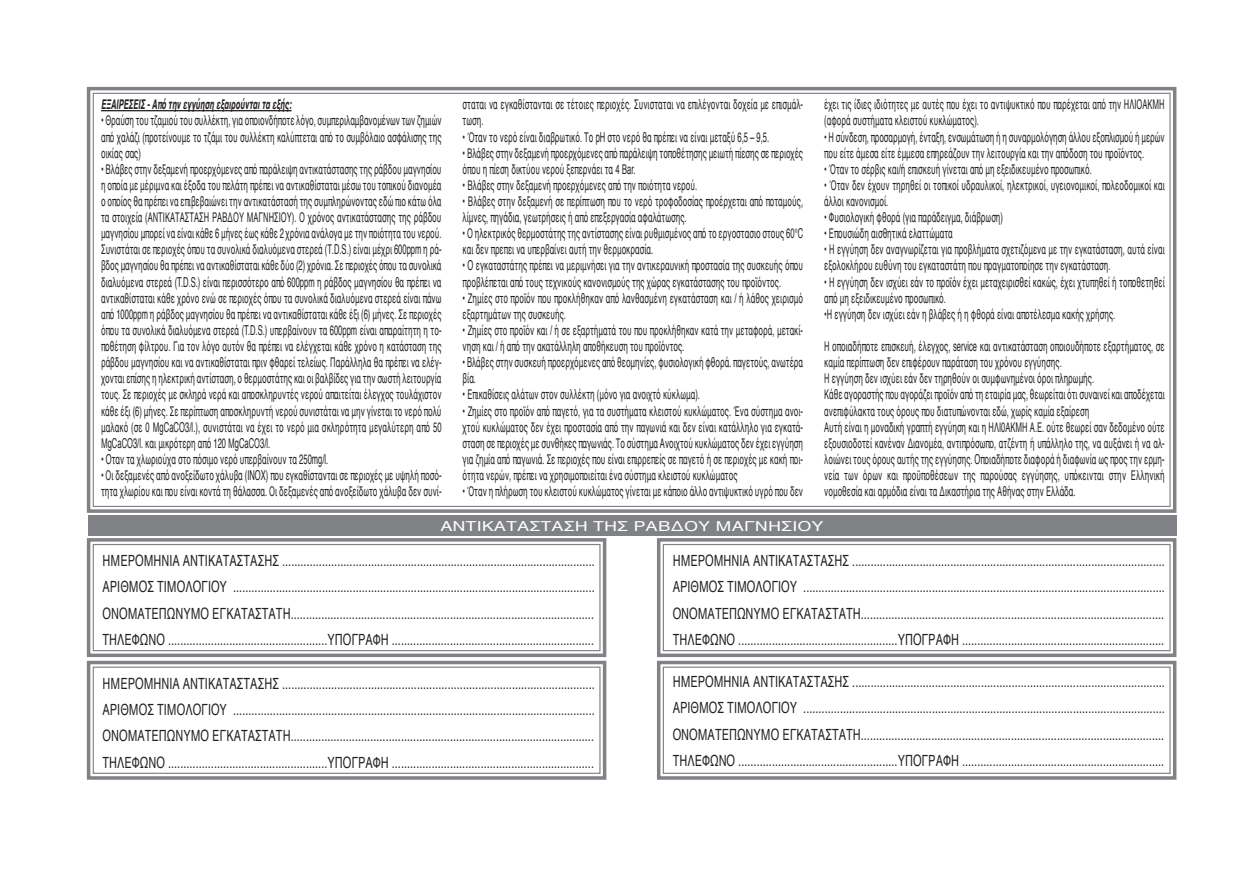
<style>
.page{position:relative;width:1241px;height:869px;background:#fff}
.page>*{position:absolute;margin:0;border:0;box-sizing:border-box;transform-origin:0 0}
.t1{font:15.75px/26.2px "Helvetica";color:#231f20;text-align:justify;scale:.7 1}
.t2{font:14px "Helvetica";color:#fff;scale:1.3 1}
.t3{font:13.65px/16.1px "Helvetica";color:#231f20;scale:.55 1}
.t4{font:italic 700 13.65px "Helvetica";color:#231f20;scale:.55 1}
</style>
<div class="page">
<div style="left:88px;top:515px;width:1088px;height:20px;background:#808285"></div>
<div style="left:87px;top:87px;width:1089px;height:425px;border:4px solid #808285"></div>
<hr style="left:101px;top:110px;width:190px;height:1px;background:#231f20">
<div style="left:87px;top:538px;width:519px;height:118px;border:4px solid #808285"></div>
<div style="left:93px;top:543px;width:507px;height:108px;border:1px solid #808285"></div>
<div style="left:87px;top:660px;width:519px;height:119px;border:4px solid #808285"></div>
<div style="left:93px;top:666px;width:507px;height:107px;border:1px solid #808285"></div>
<div style="left:657px;top:538px;width:519px;height:118px;border:4px solid #808285"></div>
<div style="left:662px;top:543px;width:508px;height:108px;border:1px solid #808285"></div>
<div style="left:657px;top:660px;width:519px;height:119px;border:4px solid #808285"></div>
<div style="left:662px;top:666px;width:508px;height:107px;border:1px solid #808285"></div>
<p class="t4" style="left:101px;top:99px;width:348px">ΕΞΑΙΡΕΣΕΙΣ - Από την εγγύηση εξαιρούνται τα εξής:</p>
<p class="t3" style="left:101px;top:114px;width:620px;text-align:justify">• Θραύση του τζαμιού του συλλέκτη, για οποιονδήποτε λόγο, συμπεριλαμβανομένων των ζημιών από χαλάζι (προτείνουμε το τζάμι του συλλέκτη καλύπτεται από το συμβόλαιο ασφάλισης της οικίας σας)</p>
<p class="t3" style="left:101px;top:162px;width:620px;text-align:justify">• Βλάβες στην δεξαμενή προερχόμενες από παράλειψη αντικατάστασης της ράβδου μαγνησίου η οποία με μέριμνα και έξοδα του πελάτη πρέπει να αντικαθίσταται μέσω του τοπικού διανομέα ο οποίος θα πρέπει να επιβεβαιώνει την αντικατάστασή της συμπληρώνοντας εδώ πιο κάτω όλα τα στοιχεία (ΑΝΤΙΚΑΤΑΣΤΑΣΗ ΡΑΒΔΟΥ ΜΑΓΝΗΣΙΟΥ). Ο χρόνος αντικατάστασης της ράβδου μαγνησίου μπορεί να είναι κάθε 6 μήνες έως κάθε 2 χρόνια ανάλογα με την ποιότητα του νερού.<br>Συνιστάται σε περιοχές όπου τα συνολικά διαλυόμενα στερεά (Τ.D.S.) είναι μέχρι 600ppm η ρά&shy;βδος μαγνησίου θα πρέπει να αντικαθίσταται κάθε δύο (2) χρόνια. Σε περιοχές όπου τα συνολικά διαλυόμενα στερεά (T.D.S.) είναι περισσότερο από 600ppm η ράβδος μαγνησίου θα πρέπει να αντικαθίσταται κάθε χρόνο ενώ σε περιοχές όπου τα συνολικά διαλυόμενα στερεά είναι πάνω από 1000ppm η ράβδος μαγνησίου θα πρέπει να αντικαθίσταται κάθε έξι (6) μήνες. Σε περιοχές όπου τα συνολικά διαλυόμενα στερεά (T.D.S.) υπερβαίνουν τα 600ppm είναι απαραίτητη η το&shy;ποθέτηση φίλτρου. Για τον λόγο αυτόν θα πρέπει να ελέγχεται κάθε χρόνο η κατάσταση της ράβδου μαγνησίου και να αντικαθίσταται πριν φθαρεί τελείως. Παράλληλα θα πρέπει να ελέγ&shy;χονται επίσης η ηλεκτρική αντίσταση, ο θερμοστάτης και οι βαλβίδες για την σωστή λειτουργία τους. Σε περιοχές με σκληρά νερά και αποσκληρυντές νερού απαιτείται έλεγχος τουλάχιστον κάθε έξι (6) μήνες. Σε περίπτωση αποσκληρυντή νερού συνιστάται να μην γίνεται το νερό πολύ μαλακό (σε 0 ΜgCaCO3/l.), συνιστάται να έχει το νερό μια σκληρότητα μεγαλύτερη από 50<br>ΜgCaCO3/l. και μικρότερη από 120 ΜgCaCΟ3/l.</p>
<p class="t3" style="left:101px;top:452px;width:415px">• Oταν τα χλωριούχα στο πόσιμο νερό υπερβαίνουν τα 250mg/l.</p>
<p class="t3" style="left:101px;top:468px;width:620px">• Οι δεξαμενές από ανοξείδωτο χάλυβα (INOX) που εγκαθίστανται σε περιοχές με υψηλή ποσό&shy;τητα χλωρίου και που είναι κοντά τη θάλασσα. Οι δεξαμενές από ανοξείδωτο χάλυβα δεν συνί-</p>
<p class="t3" style="left:462px;top:97px;width:620px">σταται να εγκαθίστανται σε τέτοιες περιοχές. Συνισταται να επιλέγονται δοχεία με επισμάλ&shy;τωση.</p>
<p class="t3" style="left:462px;top:130px;width:558px">• Όταν το νερό είναι διαβρωτικό. Το pH στο νερό θα πρέπει να είναι μεταξύ 6,5 – 9,5.</p>
<p class="t3" style="left:462px;top:146px;width:620px">• Βλάβες στην δεξαμενή προερχόμενες από παράλειψη τοποθέτησης μειωτή πίεσης σε περιοχές όπου η πίεση δικτύου νερού ξεπερνάει τα 4 Βar.</p>
<p class="t3" style="left:462px;top:178px;width:428px">• Βλάβες στην δεξαμενή προερχόμενες από την ποιότητα νερού.</p>
<p class="t3" style="left:462px;top:194px;width:620px">• Βλάβες στην δεξαμενή σε περίπτωση που το νερό τροφοδοσίας προέρχεται από ποταμούς, λίμνες, πηγάδια, γεωτρήσεις ή από επεξεργασία αφαλάτωσης.</p>
<p class="t3" style="left:462px;top:226px;width:620px">• Ο ηλεκτρικός θερμοστάτης της αντίστασης είναι ρυθμισμένος από το εργοστασιο στους 60°C και δεν πρεπει να υπερβαίνει αυτή την θερμοκρασία.</p>
<p class="t3" style="left:462px;top:258px;width:620px">• O εγκαταστάτης πρέπει να μεριμνήσει για την αντικεραυνική προστασία της συσκευής όπου προβλέπεται από τους τεχνικούς κανονισμούς της χώρας εγκατάστασης του προϊόντος.</p>
<p class="t3" style="left:462px;top:291px;width:620px">• Ζημίες στo προϊόν που προκλήθηκαν από λανθασμένη εγκατάσταση και / ή λάθος χειρισμό εξαρτημάτων της συσκευής.</p>
<p class="t3" style="left:462px;top:323px;width:620px">• Ζημίες στο προϊόν και / ή σε εξαρτήματά του που προκλήθηκαν κατά την μεταφορά, μετακί&shy;νηση και / ή από την ακατάλληλη αποθήκευση του προϊόντος.</p>
<p class="t3" style="left:462px;top:355px;width:620px">• Bλάβες στην συσκευή προερχόμενες από θεομηνίες, φυσιολογική φθορά. παγετούς, ανωτέρα βία.</p>
<p class="t3" style="left:462px;top:387px;width:433px">• Επικαθίσεις αλάτων στον συλλέκτη (μόνο για ανοιχτό κύκλωμα).</p>
<p class="t3" style="left:462px;top:403px;width:620px;text-align:justify">• Ζημίες στο προϊόν από παγετό, για τα συστήματα κλειστού κυκλώματος. Ένα σύστημα ανοι&shy;χτού κυκλώματος δεν έχει προστασία από την παγωνιά και δεν είναι κατάλληλο για εγκατά&shy;σταση σε περιοχές με συνθήκες παγωνιάς. Το σύστημα Ανοιχτού κυκλώματος δεν έχει εγγύηση για ζημία από παγωνιά. Σε περιοχές που είναι επιρρεπείς σε παγετό ή σε περιοχές με κακή ποι&shy;ότητα νερών, πρέπει να χρησιμοποιείται ένα σύστημα κλειστού κυκλώματος</p>
<p class="t3" style="left:462px;top:484px;width:620px">• Όταν η πλήρωση του κλειστού κυκλώματος γίνεται με κάποιο άλλο αντιψυκτικό υγρό που δεν</p>
<p class="t3" style="left:824px;top:97px;width:620px">έχει τις ίδιες ιδιότητες με αυτές που έχει το αντιψυκτικό που παρέχεται από την ΗΛΙΟΑΚΜΗ (αφορά συστήματα κλειστού κυκλώματος).</p>
<p class="t3" style="left:824px;top:130px;width:620px">• Η σύνδεση, προσαρμογή, ένταξη, ενσωμάτωση ή η συναρμολόγηση άλλου εξοπλισμού ή μερών που είτε άμεσα είτε έμμεσα επηρεάζουν την λειτουργία και την απόδοση του προϊόντος.</p>
<p class="t3" style="left:824px;top:162px;width:488px">• Όταν το σέρβις και/ή επισκευή γίνεται από μη εξειδικευμένο προσωπικό.</p>
<p class="t3" style="left:824px;top:178px;width:620px">• Όταν δεν έχουν τηρηθεί οι τοπικοί υδραυλικοί, ηλεκτρικοί, υγειονομικοί, πολεοδομικοί και άλλοι κανονισμοί.</p>
<p class="t3" style="left:824px;top:210px;width:327px">• Φυσιολογική φθορά (για παράδειγμα, διάβρωση)</p>
<p class="t3" style="left:824px;top:226px;width:235px">• Επουσιώδη αισθητικά ελαττώματα</p>
<p class="t3" style="left:824px;top:242px;width:620px">• Η εγγύηση δεν αναγνωρίζεται για προβλήματα σχετιζόμενα με την εγκατάσταση, αυτά είναι εξολοκλήρου ευθύνη του εγκαταστάτη που πραγματοποίησε την εγκατάσταση.</p>
<p class="t3" style="left:824px;top:275px;width:620px">• Η εγγύηση δεν ισχύει εάν το προϊόν έχει μεταχειρισθεί κακώς, έχει χτυπηθεί ή τοποθετηθεί από μη εξειδικευμένο προσωπικό.</p>
<p class="t3" style="left:824px;top:307px;width:531px">•Η εγγύηση δεν ισχύει εάν η βλάβες ή η φθορά είναι αποτέλεσμα κακής χρήσης.</p>
<p class="t3" style="left:824px;top:339px;width:620px">Η οποιαδήποτε επισκευή, έλεγχος, service και αντικατάσταση οποιουδήποτε εξαρτήματος, σε καμία περίπτωση δεν επιφέρουν παράταση του χρόνου εγγύησης.<br>Η εγγύηση δεν ισχύει εάν δεν τηρηθούν οι συμφωνημένοι όροι πληρωμής.<br>Κάθε αγοραστής που αγοράζει προϊόν από τη εταιρία μας, θεωρείται ότι συναινεί και αποδέχεται ανεπιφύλακτα τους όρους που διατυπώνονται εδώ, χωρίς καμία εξαίρεση<br>Αυτή είναι η μοναδική γραπτή εγγύηση και η ΗΛΙ0ΑΚΜΗ Α.Ε. ούτε θεωρεί σαν δεδομένο ούτε εξουσιοδοτεί κανέναν Διανομέα, αντιπρόσωπο, ατζέντη ή υπάλληλο της, να αυξάνει ή να αλ&shy;λοιώνει τους όρους αυτής της εγγύησης. Oποιαδήποτε διαφορά ή διαφωνία ως προς την ερμη&shy;νεία των όρων και προϋποθέσεων της παρούσας εγγύησης, υπόκεινται στην Ελληνική νομοθεσία και αρμόδια είναι τα Δικαστήρια της Αθήνας στην Ελλάδα.</p>
<p class="t2" style="left:440px;top:519px;width:296px">ΑΝΤΙΚΑΤΑΣΤΑΣΗ ΤΗΣ ΡΑΒΔΟΥ ΜΑΓΝΗΣΙΟΥ</p>
<p class="t1" style="left:102px;top:548px;width:704px">ΗΜΕΡOΜΗΝΙΑ ΑΝΤΙΚΑΤΑΣΤΑΣΗΣ ......................................................................................................<br>ΑΡΙΘΜOΣ ΤΙΜOΛOΓΙOΥ ......................................................................................................................<br>OΝOΜΑΤΕΠΩΝΥΜO ΕΓΚΑΤΑΣΤΑΤΗ...................................................................................................<br>ΤΗΛΕΦΩΝO ....................................................ΥΠOΓΡΑΦΗ ..................................................................</p>
<p class="t1" style="left:102px;top:671px;width:704px">ΗΜΕΡOΜΗΝΙΑ ΑΝΤΙΚΑΤΑΣΤΑΣΗΣ ......................................................................................................<br>ΑΡΙΘΜOΣ ΤΙΜOΛOΓΙOΥ ......................................................................................................................<br>OΝOΜΑΤΕΠΩΝΥΜO ΕΓΚΑΤΑΣΤΑΤΗ...................................................................................................<br>ΤΗΛΕΦΩΝO ....................................................ΥΠOΓΡΑΦΗ ..................................................................</p>
<p class="t1" style="left:672px;top:548px;width:704px">ΗΜΕΡOΜΗΝΙΑ ΑΝΤΙΚΑΤΑΣΤΑΣΗΣ ......................................................................................................<br>ΑΡΙΘΜOΣ ΤΙΜOΛOΓΙOΥ ......................................................................................................................<br>OΝOΜΑΤΕΠΩΝΥΜO ΕΓΚΑΤΑΣΤΑΤΗ...................................................................................................<br>ΤΗΛΕΦΩΝO ....................................................ΥΠOΓΡΑΦΗ ..................................................................</p>
<p class="t1" style="left:672px;top:669px;width:704px">ΗΜΕΡOΜΗΝΙΑ ΑΝΤΙΚΑΤΑΣΤΑΣΗΣ ......................................................................................................<br>ΑΡΙΘΜOΣ ΤΙΜOΛOΓΙOΥ ......................................................................................................................<br>OΝOΜΑΤΕΠΩΝΥΜO ΕΓΚΑΤΑΣΤΑΤΗ...................................................................................................<br>ΤΗΛΕΦΩΝO ....................................................ΥΠOΓΡΑΦΗ ..................................................................</p>
</div>
